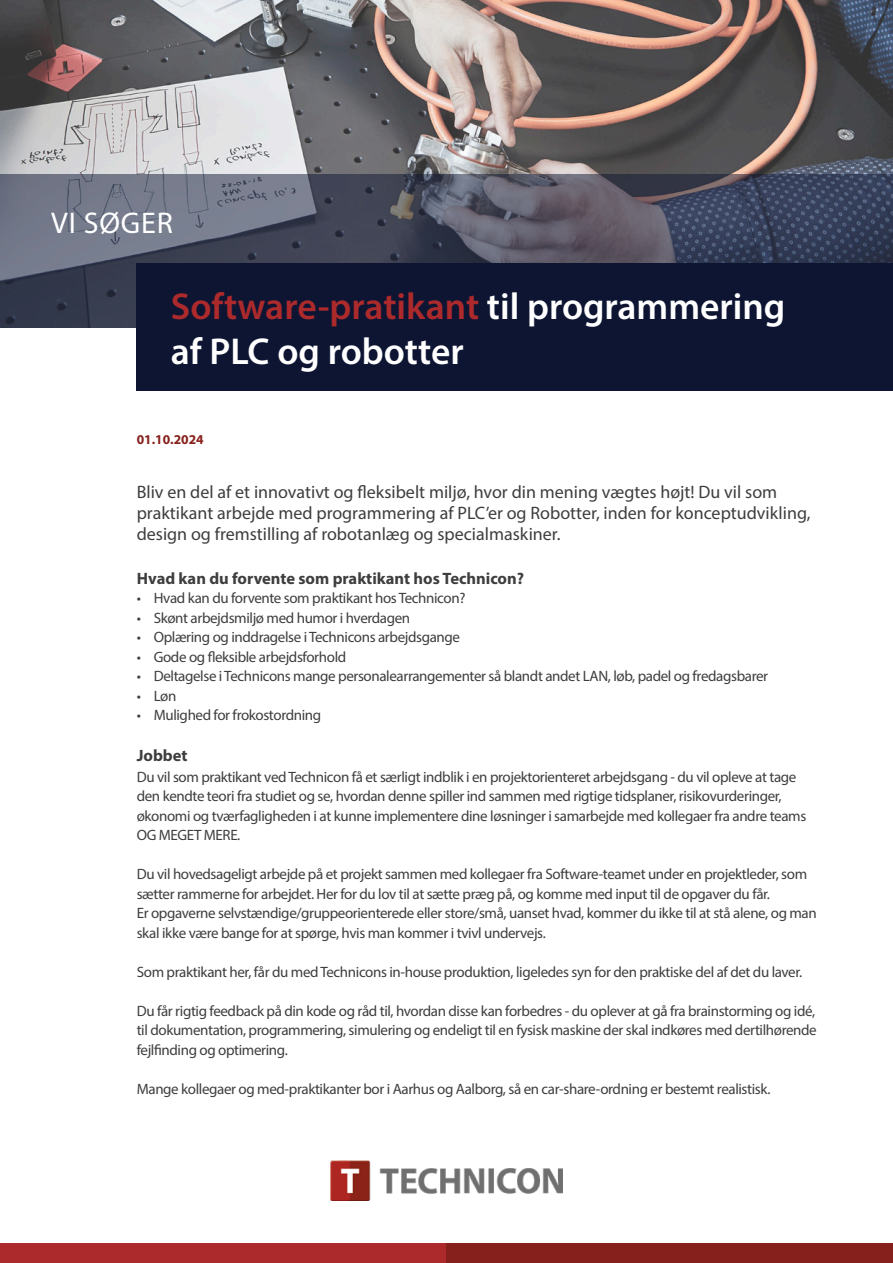
<style>
.page{position:relative;width:893px;height:1263px;background:#fff}
.page>*{position:absolute;margin:0;border:0;box-sizing:border-box;transform-origin:0 0}
.t1{font:600 37.5px/45px "Myriad Pro";color:#fff}
.t2{font:30px "Myriad Pro";letter-spacing:.03em;color:#fff}
.Teaser{font:18px/21px "Myriad Pro";color:#3e3e3f}
.Rubrik{font:700 16.5px "Myriad Pro";color:#3e3e3f}
.Brød{font:15px/19.5px "Myriad Pro";letter-spacing:-.025em;color:#3e3e3f}
.t3{font:700 13.5px "Myriad Pro";color:#86201c}
.s1{color:#ac2a2b}
</style>
<div class="page">
<img style="left:0;top:0;width:893px;height:174px">
<div style="left:0;top:1244px;width:446px;height:19px;background:#ac2a2b"></div>
<div style="left:446px;top:1244px;width:447px;height:19px;background:#86201c"></div>
<img style="left:330px;top:1161px;width:233px;height:39px">
<svg style="left:0;top:174px;width:893px;height:153px;background:#515567"></svg>
<div style="left:137px;top:264px;width:756px;height:127px;background:#0d1533"></div>
<p class="t2" style="left:51px;top:205px;width:123px">VI SØGER</p>
<p class="t1" style="left:171px;top:283px;width:616px"><span class="s1">Software-pratikant</span> til programmering af PLC og robotter</p>
<p class="t3" style="left:137px;top:430px;width:68px">01.10.2024</p>
<p class="Teaser" style="left:137px;top:481px;width:675px">Bliv en del af et innovativt og fleksibelt miljø, hvor din mening vægtes højt! Du vil som praktikant arbejde med programmering af PLC’er og Robotter, inden for konceptudvikling, design og fremstilling af robotanlæg og specialmaskiner.</p>
<p class="Rubrik" style="left:137px;top:567px;width:389px">Hvad kan du forvente som praktikant hos Technicon?</p>
<p class="Brød" style="left:137px;top:588px;width:330px">• Hvad kan du forvente som praktikant hos Technicon?</p>
<p class="Brød" style="left:137px;top:608px;width:275px">• Skønt arbejdsmiljø med humor i hverdagen</p>
<p class="Brød" style="left:137px;top:627px;width:325px">• Oplæring og inddragelse i Technicons arbejdsgange</p>
<p class="Brød" style="left:137px;top:647px;width:211px">• Gode og fleksible arbejdsforhold</p>
<p class="Brød" style="left:137px;top:666px;width:633px">• Deltagelse i Technicons mange personalearrangementer så blandt andet LAN, løb, padel og fredagsbarer</p>
<p class="Brød" style="left:137px;top:686px;width:41px">• Løn</p>
<p class="Brød" style="left:137px;top:705px;width:186px">• Mulighed for frokostordning</p>
<p class="Rubrik" style="left:137px;top:744px;width:52px">Jobbet</p>
<p class="Brød" style="left:137px;top:767px;width:671px">Du vil som praktikant ved Technicon få et særligt indblik i en projektorienteret arbejdsgang - du vil opleve at tage den kendte teori fra studiet og se, hvordan denne spiller ind sammen med rigtige tidsplaner, risikovurderinger, økonomi og tværfagligheden i at kunne implementere dine løsninger i samarbejde med kollegaer fra andre teams OG MEGET MERE.</p>
<p class="Brød" style="left:137px;top:864px;width:672px">Du vil hovedsageligt arbejde på et projekt sammen med kollegaer fra Software-teamet under en projektleder, som sætter rammerne for arbejdet. Her for du lov til at sætte præg på, og komme med input til de opgaver du får.</p>
<p class="Brød" style="left:137px;top:903px;width:682px">Er opgaverne selvstændige/gruppeorienterede eller store/små, uanset hvad, kommer du ikke til at stå alene, og man skal ikke være bange for at spørge, hvis man kommer i tvivl undervejs.</p>
<p class="Brød" style="left:137px;top:962px;width:667px">Som praktikant her, får du med Technicons in-house produktion, ligeledes syn for den praktiske del af det du laver.</p>
<p class="Brød" style="left:137px;top:1001px;width:682px;text-align:justify">Du får rigtig feedback på din kode og råd til, hvordan disse kan forbedres - du oplever at gå fra brainstorming og idé, til dokumentation, programmering, simulering og endeligt til en fysisk maskine der skal indkøres med dertilhørende fejlfinding og optimering.</p>
<p class="Brød" style="left:137px;top:1079px;width:635px">Mange kollegaer og med-praktikanter bor i Aarhus og Aalborg, så en car-share-ordning er bestemt realistisk.</p>
</div>
